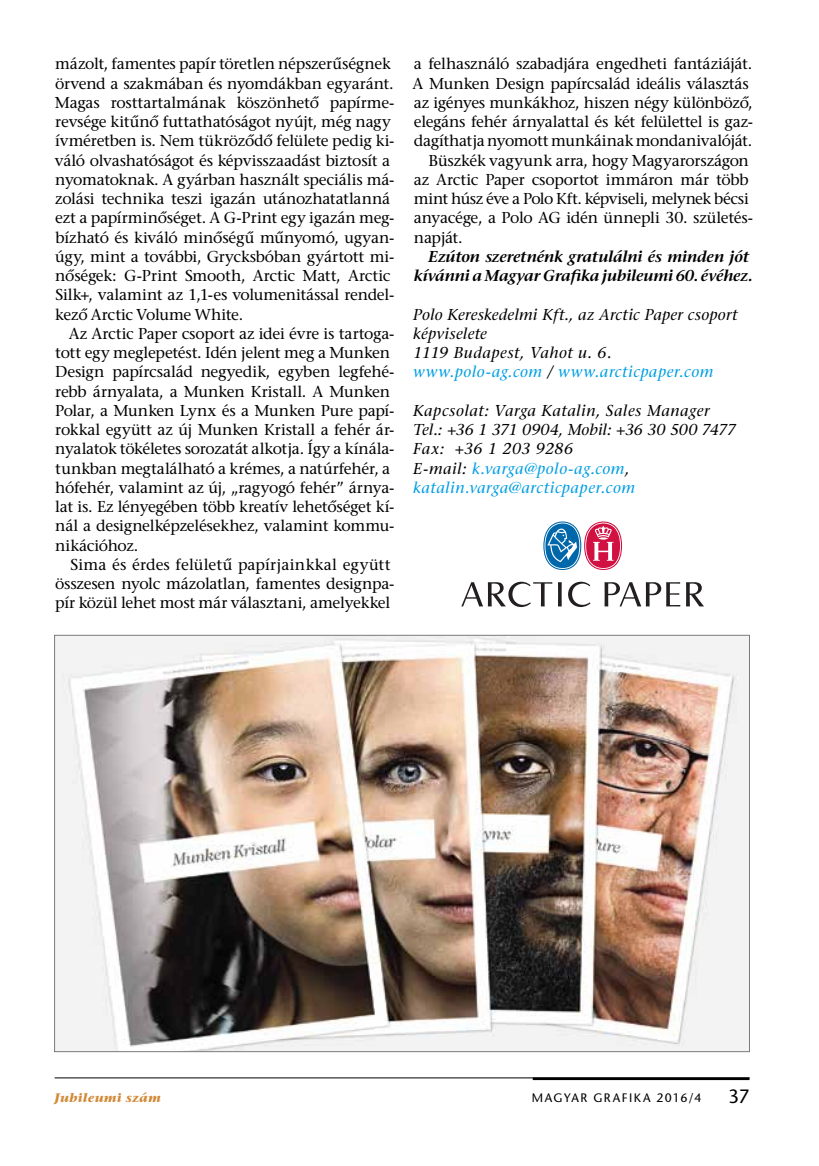
<style>
.page{position:relative;width:819px;height:1166px;background:#fff}
.page>*{position:absolute;margin:0;border:0;box-sizing:border-box;transform-origin:0 0}
.t1{font:19.25px "ITC Stone Sans";color:#000}
.t2{font:15.75px/19.2px "ITC Stone Serif";letter-spacing:-.015em;color:#000}
.t3{font:italic 15.75px/19.2px "ITC Stone Serif";letter-spacing:.025em;color:#000}
.t4{font:italic 600 15.75px/19.2px "ITC Stone Serif";letter-spacing:-.015em;color:#000;text-align:right}
.t5{font:12.25px "ITC Stone Sans";letter-spacing:.12em;color:#000}
.t6{font:italic 700 12.25px "ITC Stone Serif";letter-spacing:.03em;color:#d18a38}
.s1{color:#009ee3}
</style>
<div class="page">
<hr style="left:55px;top:1077px;width:694px;height:1px;background:#000">
<hr style="left:532px;top:1077px;width:217px;height:3px;background:#000">
<svg style="left:461px;top:582px;width:91px;height:25px"></svg>
<svg style="left:558px;top:582px;width:3px;height:24px"></svg>
<svg style="left:568px;top:582px;width:22px;height:25px"></svg>
<svg style="left:604px;top:582px;width:76px;height:24px"></svg>
<svg style="left:686px;top:582px;width:18px;height:24px"></svg>
<svg style="left:543px;top:521px;width:79px;height:49px"></svg>
<img style="left:56px;top:637px;width:691px;height:413px">
<p class="t2" style="left:55px;top:57px;width:341px">mázolt, famentes papír töretlen népszerűségnek örvend a szakmában és nyomdákban egyaránt.<br>Magas rosttartalmának köszönhető papírme&shy;revsége kitűnő futtathatóságot nyújt, még nagy ívméretben is. Nem tükröződő felülete pedig ki&shy;váló olvashatóságot és képvisszaadást biztosít a nyomatoknak. A gyárban használt speciális má&shy;zolási technika teszi igazán utánozhatatlanná ezt a papírminőséget. A G-Print egy igazán meg&shy;bízható és kiváló minőségű műnyomó, ugyan&shy;úgy, mint a további, Grycksbóban gyártott mi&shy;nőségek: G-Print Smooth, Arctic Matt, Arctic Silk+, valamint az 1,1-es volumenitással rendel&shy;kező Arctic Volume White.</p>
<p class="t2" style="left:55px;top:326px;width:341px;text-indent:14px">Az Arctic Paper csoport az idei évre is tartoga&shy;tott egy meglepetést. Idén jelent meg a Munken Design papírcsalád negyedik, egyben legfehé&shy;rebb árnyalata, a Munken Kristall. A Munken Polar, a Munken Lynx és a Munken Pure papí&shy;rokkal együtt az új Munken Kristall a fehér ár&shy;nyalatok tökéletes sorozatát alkotja. Így a kínála&shy;tunkban megtalálható a krémes, a natúrfehér, a hófehér, valamint az új, „ragyogó fehér” árnya&shy;lat is. Ez lényegében több kreatív lehetőséget kí&shy;nál a designelképzelésekhez, valamint kommu&shy;nikációhoz.</p>
<p class="t2" style="left:55px;top:557px;width:341px;text-indent:15px">Sima és érdes felületű papírjainkkal együtt összesen nyolc mázolatlan, famentes designpa&shy;pír közül lehet most már választani, amelyekkel</p>
<p class="t2" style="left:413px;top:56px;width:340px">a felhasználó szabadjára engedheti fantáziáját.</p>
<p class="t2" style="left:412px;top:76px;width:338px">A Munken Design papírcsalád ideális választás</p>
<p class="t2" style="left:413px;top:95px;width:340px">az igényes munkákhoz, hiszen négy különböző,</p>
<p class="t2" style="left:414px;top:114px;width:341px">elegáns fehér árnyalattal és két felülettel is gaz-</p>
<p class="t2" style="left:414px;top:133px;width:340px">dagíthatja nyomott munkáinak mondanivalóját.</p>
<p class="t2" style="left:428px;top:153px;width:322px">Büszkék vagyunk arra, hogy Magyarországon</p>
<p class="t2" style="left:413px;top:172px;width:336px">az Arctic Paper csoportot immáron már több</p>
<p class="t2" style="left:414px;top:191px;width:336px">mint húsz éve a Polo Kft. képviseli, melynek bécsi</p>
<p class="t2" style="left:413px;top:210px;width:341px">anyacége, a Polo AG idén ünnepli 30. születés-</p>
<p class="t2" style="left:414px;top:230px;width:50px">napját.</p>
<p class="t4" style="left:414px;top:249px;width:340px">Ezúton szeretnénk gratulálni és minden jót kívánni a Magyar Grafika jubileumi 60. évéhez.</p>
<p class="t3" style="left:413px;top:307px;width:325px">Polo Kereskedelmi Kft., az Arctic Paper csoport képviselete<br>1119 Budapest, Vahot u. 6. <span class="s1">www.polo-ag.com</span> / <span class="s1">www.arcticpaper.com</span></p>
<p class="t3" style="left:413px;top:403px;width:324px">Kapcsolat: Varga Katalin, Sales Manager Tel.: +36 1 371 0904, Mobil: +36 30 500 7477<br>Fax: +36 1 203 9286<br>E-mail: <span class="s1">k.varga@polo-ag.com</span>, <span class="s1">katalin.varga@arcticpaper.com</span></p>
<p class="t6" style="left:55px;top:1091px;width:108px">Jubileumi szám</p>
<p class="t5" style="left:532px;top:1091px;width:171px">MAGYAR GRAFIKA 2016/4</p>
<p class="t1" style="left:728px;top:1085px;width:23px">37</p>
</div>
